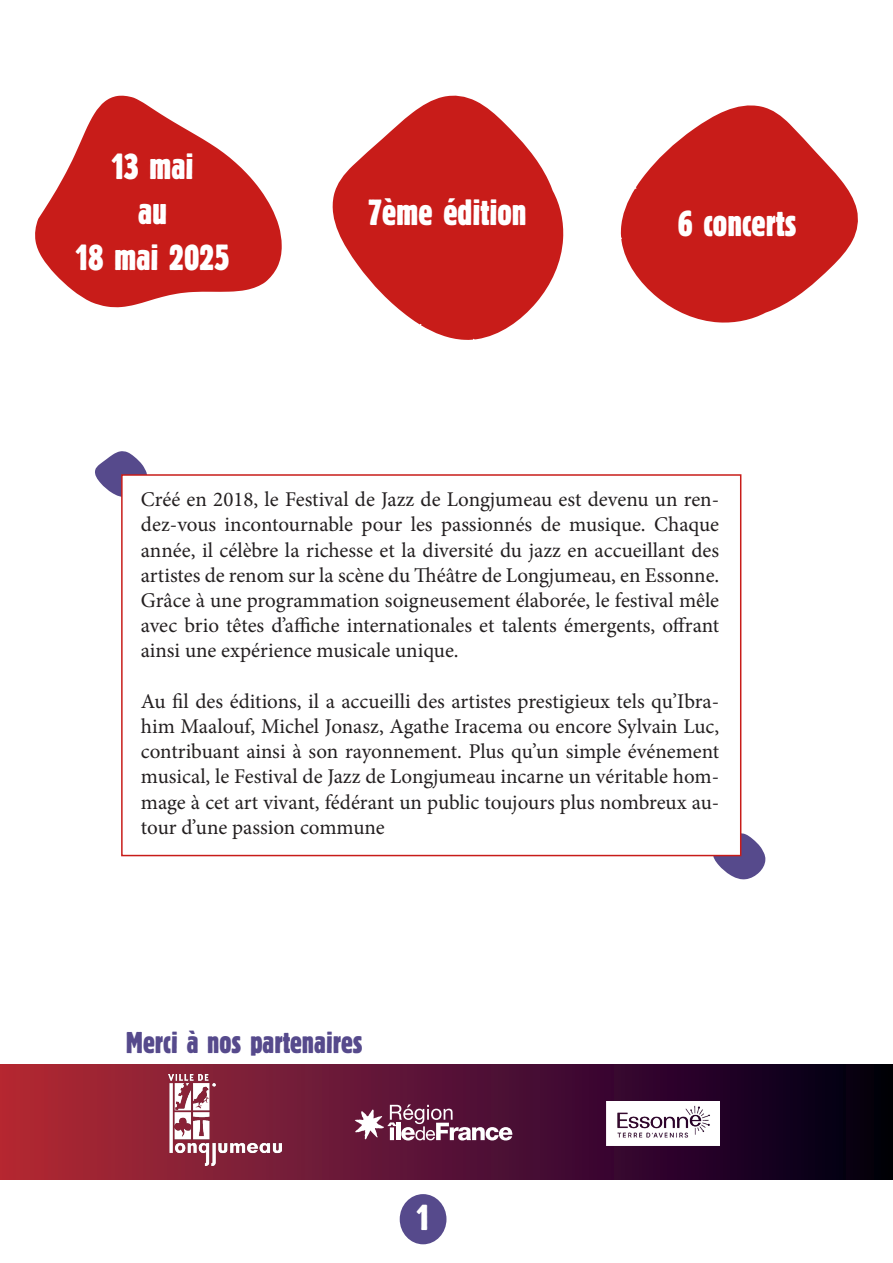
<style>
.page{position:relative;width:893px;height:1263px;background:#fff}
.page>*{position:absolute;margin:0;border:0;box-sizing:border-box;transform-origin:0 0}
.t1{font:37.8px "C Block Bld";color:#fff}
.t2{font:37.5px "C Block Bld";color:#fff}
.t3{font:31.5px "C Block Bld";color:#564a8c}
.t4{font:21px/25.2px "Minion Pro";color:#231f20;text-align:justify}
</style>
<div class="page">
<svg style="left:95px;top:451px;width:52px;height:46px"></svg>
<svg style="left:712px;top:833px;width:53px;height:46px"></svg>
<div style="left:121px;top:474px;width:620px;height:382px;background:#fff;border:2px solid #c81c19"></div>
<svg style="left:0;top:1064px;width:893px;height:115px;background:#54122d"></svg>
<svg style="left:35px;top:95px;width:247px;height:212px;fill:#c81c19"></svg>
<svg style="left:332px;top:95px;width:232px;height:245px;fill:#c81c19"></svg>
<svg style="left:621px;top:105px;width:237px;height:218px;fill:#c81c19"></svg>
<svg style="left:355px;top:1104px;width:158px;height:36px"></svg>
<img style="left:168px;top:1074px;width:113px;height:92px">
<img style="left:607px;top:1101px;width:112px;height:45px">
<div style="left:400px;top:1194px;width:46px;height:50px;background:#564a8c;border-radius:50%"></div>
<p class="t1" style="left:112px;top:146px;width:83px">13 mai</p>
<p class="t1" style="left:138px;top:191px;width:31px">au</p>
<p class="t1" style="left:76px;top:236px;width:155px">18 mai 2025</p>
<p class="t1" style="left:369px;top:192px;width:160px">7ème édition</p>
<p class="t1" style="left:678px;top:203px;width:120px">6 concerts</p>
<p class="t4" style="left:141px;top:487px;width:580px">Créé en 2018, le Festival de Jazz de Longjumeau est devenu un ren&shy;dez-vous incontournable pour les passionnés de musique. Chaque année, il célèbre la richesse et la diversité du jazz en accueillant des artistes de renom sur la scène du Théâtre de Longjumeau, en Essonne.<br>Grâce à une programmation soigneusement élaborée, le festival mêle avec brio têtes d’affiche internationales et talents émergents, offrant ainsi une expérience musicale unique.</p>
<p class="t4" style="left:141px;top:689px;width:580px">Au fil des éditions, il a accueilli des artistes prestigieux tels qu’Ibra&shy;him Maalouf, Michel Jonasz, Agathe Iracema ou encore Sylvain Luc, contribuant ainsi à son rayonnement. Plus qu’un simple événement musical, le Festival de Jazz de Longjumeau incarne un véritable hom&shy;mage à cet art vivant, fédérant un public toujours plus nombreux au&shy;tour d’une passion commune</p>
<p class="t3" style="left:126px;top:1025px;width:238px">Merci à nos partenaires</p>
<p class="t2" style="left:417px;top:1197px;width:13px">1</p>
</div>
